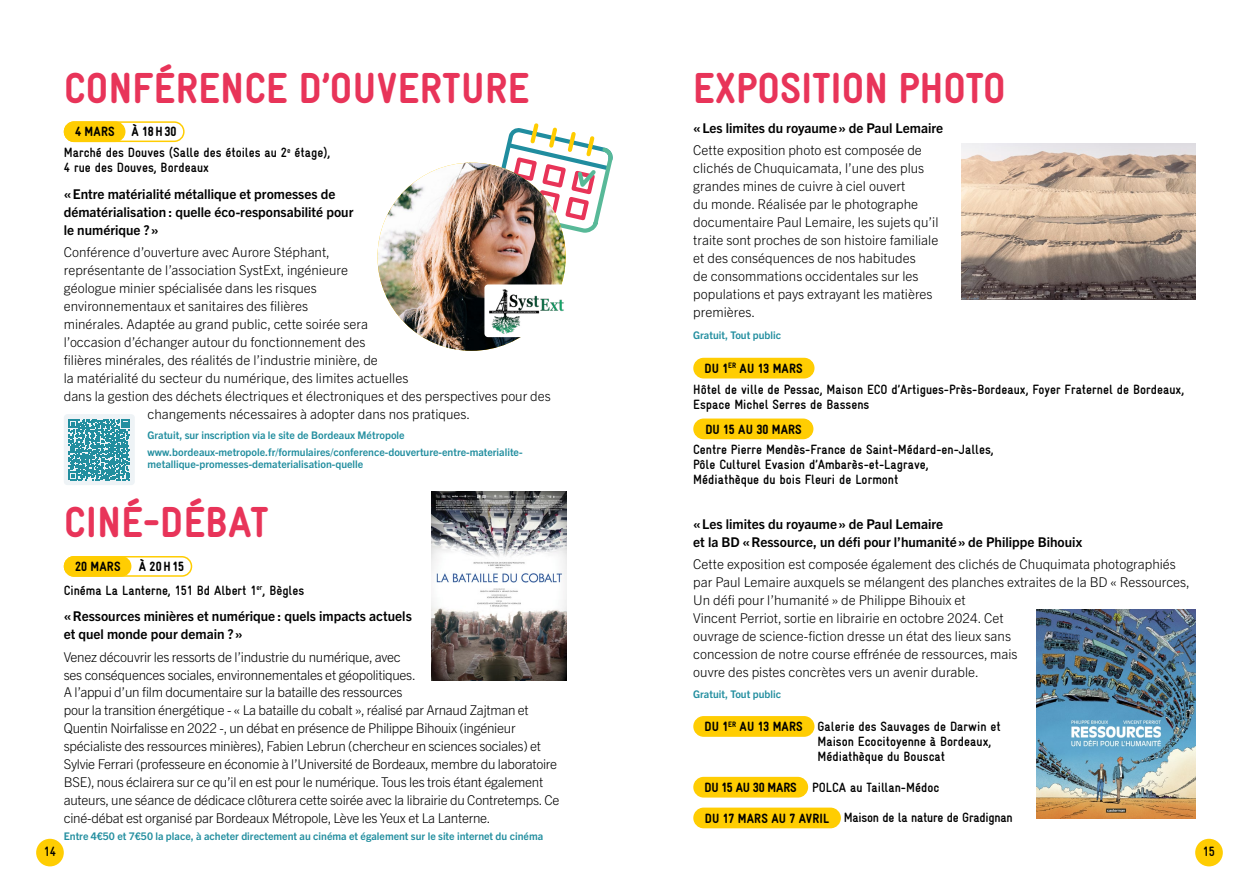
<style>
.page{position:relative;width:1259px;height:893px;background:#fff}
.page>*{position:absolute;margin:0;border:0;box-sizing:border-box;transform-origin:0 0}
.t1{font:900 43.5px "Gravur Condensed Pro";letter-spacing:.01em;color:#e83459}
.t2{font:300 13.5px/18px "Trade Gothic Next LT Pro";color:#000}
.t3{font:300 13.5px/18px "Trade Gothic Next LT Pro";letter-spacing:-.02em;color:#000}
.t4{font:700 13.5px/15px "Gravur Condensed Pro";color:#000}
.t5{font:700 13.5px/18px "Trade Gothic Next LT Pro";color:#000}
.t6{font:700 13.5px "Gravur Condensed Pro";letter-spacing:-.02em;color:#000}
.t7{font:900 13.5px "Gravur Condensed Pro";letter-spacing:.01em;color:#000}
.t8{font:700 10.5px/16.2px "Trade Gothic Next LT Pro";color:#228e9f}
.s1{font-weight:900}
</style>
<div class="page">
<div style="left:1195px;top:839px;width:27px;height:27px;background:#ffcd02;border-radius:50%"></div>
<div style="left:36px;top:839px;width:28px;height:27px;background:#ffcd02;border-radius:50%"></div>
<svg style="left:491px;top:123px;width:122px;height:112px"></svg>
<img style="left:377px;top:163px;width:189px;height:188px;border-radius:94px">
<div style="left:64px;top:121px;width:121px;height:21px;border:2px solid #ffcd02;border-radius:10px"></div>
<div style="left:65px;top:122px;width:60px;height:19px;background:#ffcd02;border-radius:10px"></div>
<div style="left:64px;top:121px;width:61px;height:21px;border:2px solid #ffcd02;border-radius:10px"></div>
<div style="left:64px;top:414px;width:71px;height:71px;background:#eef3f6;border-radius:4px"></div>
<div style="left:64px;top:556px;width:128px;height:21px;border:2px solid #ffcd02;border-radius:10px"></div>
<div style="left:65px;top:557px;width:66px;height:19px;background:#ffcd02;border-radius:10px"></div>
<div style="left:64px;top:556px;width:67px;height:21px;border:2px solid #ffcd02;border-radius:10px"></div>
<img style="left:432px;top:491px;width:135px;height:189px">
<div style="left:484px;top:284px;width:90px;height:53px;background:#fff;border-radius:4px"></div>
<img style="left:489px;top:289px;width:75px;height:45px">
<div style="left:694px;top:358px;width:120px;height:20px;background:#ffcd02;border-radius:10px"></div>
<div style="left:693px;top:358px;width:121px;height:20px;border:2px solid #ffcd02;border-radius:10px"></div>
<div style="left:694px;top:419px;width:118px;height:19px;background:#ffcd02;border-radius:10px"></div>
<div style="left:693px;top:418px;width:120px;height:21px;border:2px solid #ffcd02;border-radius:10px"></div>
<div style="left:694px;top:717px;width:120px;height:19px;background:#ffcd02;border-radius:10px"></div>
<div style="left:693px;top:716px;width:121px;height:21px;border:2px solid #ffcd02;border-radius:10px"></div>
<div style="left:694px;top:778px;width:113px;height:19px;background:#ffcd02;border-radius:10px"></div>
<div style="left:693px;top:777px;width:115px;height:20px;border:2px solid #ffcd02;border-radius:10px"></div>
<div style="left:694px;top:808px;width:146px;height:20px;background:#ffcd02;border-radius:10px"></div>
<div style="left:693px;top:808px;width:148px;height:20px;border:2px solid #ffcd02;border-radius:10px"></div>
<img style="left:961px;top:144px;width:234px;height:156px">
<img style="left:1036px;top:609px;width:159px;height:210px">
<svg style="left:69px;top:419px;width:61px;height:61px"></svg>
<h1 class="t1" style="left:64px;top:64px;width:467px">CONFÉRENCE D’OUVERTURE</h1>
<p class="t4" style="left:64px;top:122px;width:268px;line-height:20.7px;text-indent:11px"><span class="s1">4 MARS À 18H30<br></span>Marché des Douves (Salle des étoiles au 2<sup>e</sup> étage),</p>
<p class="t4" style="left:64px;top:160px;width:147px">4 rue des Douves, Bordeaux</p>
<p class="t5" style="left:64px;top:184px;width:291px">«Entre matérialité métallique et promesses de dématérialisation : quelle éco-responsabilité pour le numérique ?»</p>
<p class="t2" style="left:64px;top:242px;width:268px">Conférence d’ouverture avec Aurore Stéphant,</p>
<p class="t2" style="left:64px;top:260px;width:286px">représentante de l’association SystExt, ingénieure</p>
<p class="t2" style="left:64px;top:278px;width:255px">géologue minier spécialisée dans les risques</p>
<p class="t2" style="left:64px;top:296px;width:246px">environnementaux et sanitaires des filières</p>
<p class="t2" style="left:64px;top:314px;width:306px">minérales. Adaptée au grand public, cette soirée sera</p>
<p class="t2" style="left:64px;top:332px;width:303px">l’occasion d’échanger autour du fonctionnement des</p>
<p class="t2" style="left:64px;top:350px;width:316px">filières minérales, des réalités de l’industrie minière, de</p>
<p class="t2" style="left:64px;top:368px;width:346px">la matérialité du secteur du numérique, des limites actuelles</p>
<p class="t2" style="left:64px;top:386px;width:488px">dans la gestion des déchets électriques et électroniques et des perspectives pour des</p>
<p class="t2" style="left:148px;top:404px;width:324px">changements nécessaires à adopter dans nos pratiques.</p>
<p class="t8" style="left:148px;top:427px;width:376px">Gratuit, sur inscription via le site de Bordeaux Métropole www.bordeaux-metropole.fr/formulaires/conference-douverture-entre-materialite-</p>
<p class="t8" style="left:148px;top:455px;width:217px">metallique-promesses-dematerialisation-quelle</p>
<h1 class="t1" style="left:64px;top:497px;width:206px">CINÉ-DÉBAT</h1>
<p class="t7" style="left:75px;top:559px;width:47px">20 MARS</p>
<p class="t4" style="left:64px;top:555px;width:242px;line-height:23.7px;text-indent:75px"><span class="s1">À 20H15<br></span>Cinéma La Lanterne, 151 Bd Albert 1<sup>er</sup>, Bègles</p>
<p class="t5" style="left:64px;top:606px;width:349px">«Ressources minières et numérique : quels impacts actuels et quel monde pour demain ?»</p>
<p class="t3" style="left:64px;top:647px;width:497px">Venez découvrir les ressorts de l’industrie du numérique, avec<br>ses conséquences sociales, environnementales et géopolitiques.<br>A l’appui d’un film documentaire sur la bataille des ressources<br>pour la transition énergétique - « La bataille du cobalt », réalisé par Arnaud Zajtman et Quentin Noirfalisse en 2022 -, un débat en présence de Philippe Bihouix (ingénieur spécialiste des ressources minières), Fabien Lebrun (chercheur en sciences sociales) et Sylvie Ferrari (professeure en économie à l’Université de Bordeaux, membre du laboratoire BSE), nous éclairera sur ce qu’il en est pour le numérique. Tous les trois étant également auteurs, une séance de dédicace clôturera cette soirée avec la librairie du Contretemps. Ce ciné-débat est organisé par Bordeaux Métropole, Lève les Yeux et La Lanterne.</p>
<p class="t8" style="left:64px;top:827px;width:481px">Entre 4€50 et 7€50 la place, à acheter directement au cinéma et également sur le site internet du cinéma</p>
<h1 class="t1" style="left:693px;top:64px;width:314px">EXPOSITION PHOTO</h1>
<p class="t5" style="left:693px;top:118px;width:251px">«Les limites du royaume» de Paul Lemaire</p>
<p class="t2" style="left:693px;top:140px;width:247px">Cette exposition photo est composée de clichés de Chuquicamata, l’une des plus grandes mines de cuivre à ciel ouvert<br>du monde. Réalisée par le photographe documentaire Paul Lemaire, les sujets qu’il traite sont proches de son histoire familiale et des conséquences de nos habitudes<br>de consommations occidentales sur les populations et pays extrayant les matières premières.</p>
<p class="t8" style="left:693px;top:327px;width:89px">Gratuit, Tout public</p>
<p class="t4" style="left:693px;top:358px;width:492px;line-height:20.7px;text-indent:11px"><span class="s1">DU 1</span><sup>ER</sup> <span class="s1">AU 13 MARS<br></span>Hôtel de ville de Pessac, Maison ECO d’Artigues-Près-Bordeaux, Foyer Fraternel de Bordeaux,</p>
<p class="t4" style="left:693px;top:397px;width:178px">Espace Michel Serres de Bassens</p>
<p class="t7" style="left:705px;top:421px;width:98px">DU 15 AU 30 MARS</p>
<p class="t4" style="left:693px;top:442px;width:302px">Centre Pierre Mendès-France de Saint-Médard-en-Jalles,<br>Pôle Culturel Evasion d’Ambarès-et-Lagrave,<br>Médiathèque du bois Fleuri de Lormont</p>
<p class="t5" style="left:693px;top:514px;width:390px">«Les limites du royaume» de Paul Lemaire<br>et la BD «Ressource, un défi pour l’humanité» de Philippe Bihouix</p>
<p class="t2" style="left:693px;top:554px;width:498px">Cette exposition est composée également des clichés de Chuquimata photographiés par Paul Lemaire auxquels se mélangent des planches extraites de la BD « Ressources, Un défi pour l’humanité » de Philippe Bihouix et<br>Vincent Perriot, sortie en librairie en octobre 2024. Cet<br>ouvrage de science-fiction dresse un état des lieux sans<br>concession de notre course effrénée de ressources, mais<br>ouvre des pistes concrètes vers un avenir durable.</p>
<p class="t8" style="left:693px;top:685px;width:89px">Gratuit, Tout public</p>
<p class="t4" style="left:817px;top:719px;width:185px;text-indent:-113px"><span class="s1">DU 1</span><sup>ER</sup> <span class="s1">AU 13 MARS</span> Galerie des Sauvages de Darwin et<br>Maison Ecocitoyenne à Bordeaux,<br>Médiathèque du Bouscat</p>
<p class="t4" style="left:704px;top:780px;width:236px"><span class="s1">DU 15 AU 30 MARS</span> POLCA au Taillan-Médoc</p>
<p class="t6" style="left:705px;top:810px;width:309px"><span class="s1">DU 17 MARS AU 7 AVRIL</span> Maison de la nature de Gradignan</p>
<p class="t4" style="left:44px;top:844px;width:14px">14</p>
<p class="t4" style="left:1203px;top:844px;width:14px">15</p>
</div>
